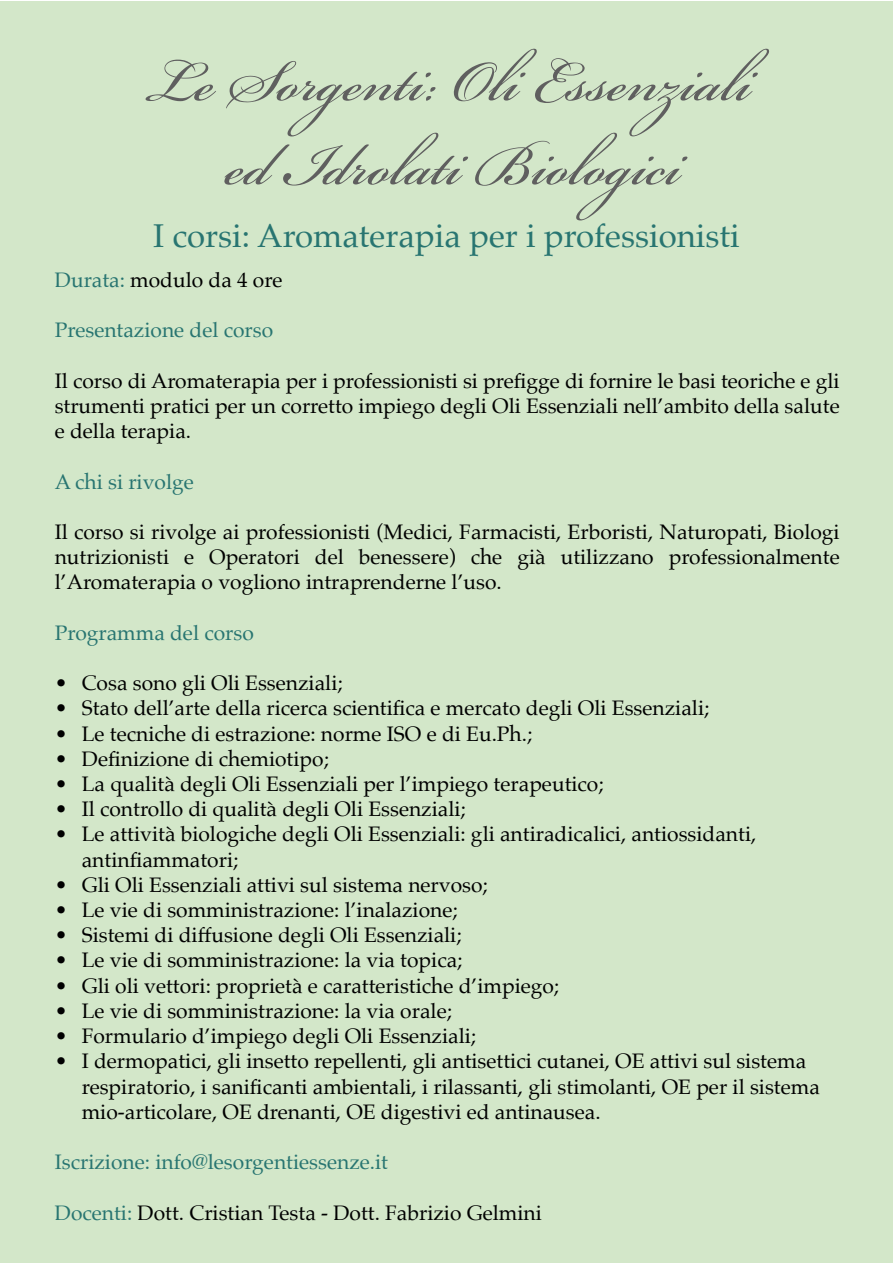
<style>
.page{position:relative;width:893px;height:1263px;background:#fff}
.page>*{position:absolute;margin:0;border:0;box-sizing:border-box;transform-origin:0 0}
.t1{font:90px/84px "Bickham Script MM";color:#5f5f5f;text-align:center}
.t2{font:33px "Palatino";color:#287571}
.t3{font:21px/25.2px "Palatino";color:#000;text-align:justify}
.t4{font:21px "Palatino";color:#287571}
.s1{color:#287571}
</style>
<div class="page">
<div style="left:0;top:2px;width:893px;height:1261px;background:#d3e7c9"></div>
<h1 class="t1" style="left:142px;top:42px;width:611px">Le Sorgenti: Oli Essenziali ed Idrolati Biologici</h1>
<h2 class="t2" style="left:153px;top:208px;width:588px">I corsi: Aromaterapia per i professionisti</h2>
<p class="t3" style="left:55px;top:267px;width:229px"><span class="s1">Durata:</span> modulo da 4 ore</p>
<p class="t4" style="left:55px;top:313px;width:220px">Presentazione del corso</p>
<p class="t3" style="left:55px;top:368px;width:786px">Il corso di Aromaterapia per i professionisti si prefigge di fornire le basi teoriche e gli strumenti pratici per un corretto impiego degli Oli Essenziali nell’ambito della salute e della terapia.</p>
<p class="t4" style="left:55px;top:464px;width:141px">A chi si rivolge</p>
<p class="t3" style="left:55px;top:519px;width:786px">Il corso si rivolge ai professionisti (Medici, Farmacisti, Erboristi, Naturopati, Biologi nutrizionisti e Operatori del benessere) che già utilizzano professionalmente l’Aromaterapia o vogliono intraprenderne l’uso.</p>
<p class="t4" style="left:55px;top:615px;width:201px">Programma del corso</p>
<p class="t3" style="left:55px;top:670px;width:289px">• Cosa sono gli Oli Essenziali;</p>
<p class="t3" style="left:55px;top:696px;width:656px">• Stato dell’arte della ricerca scientifica e mercato degli Oli Essenziali;</p>
<p class="t3" style="left:55px;top:721px;width:479px">• Le tecniche di estrazione: norme ISO e di Eu.Ph.;</p>
<p class="t3" style="left:55px;top:746px;width:276px">• Definizione di chemiotipo;</p>
<p class="t3" style="left:55px;top:771px;width:550px">• La qualità degli Oli Essenziali per l’impiego terapeutico;</p>
<p class="t3" style="left:55px;top:796px;width:413px">• Il controllo di qualità degli Oli Essenziali;</p>
<p class="t3" style="left:82px;top:822px;width:676px;text-indent:-27px">• Le attività biologiche degli Oli Essenziali: gli antiradicalici, antiossidanti, antinfiammatori;</p>
<p class="t3" style="left:55px;top:872px;width:435px">• Gli Oli Essenziali attivi sul sistema nervoso;</p>
<p class="t3" style="left:55px;top:897px;width:404px">• Le vie di somministrazione: l’inalazione;</p>
<p class="t3" style="left:55px;top:922px;width:408px">• Sistemi di diffusione degli Oli Essenziali;</p>
<p class="t3" style="left:55px;top:948px;width:409px">• Le vie di somministrazione: la via topica;</p>
<p class="t3" style="left:55px;top:973px;width:506px">• Gli oli vettori: proprietà e caratteristiche d’impiego;</p>
<p class="t3" style="left:55px;top:998px;width:399px">• Le vie di somministrazione: la via orale;</p>
<p class="t3" style="left:55px;top:1023px;width:423px">• Formulario d’impiego degli Oli Essenziali;</p>
<p class="t3" style="left:82px;top:1048px;width:740px;text-align:left;text-indent:-27px">• I dermopatici, gli insetto repellenti, gli antisettici cutanei, OE attivi sul sistema respiratorio, i sanificanti ambientali, i rilassanti, gli stimolanti, OE per il sistema mio-articolare, OE drenanti, OE digestivi ed antinausea.</p>
<p class="t4" style="left:55px;top:1144px;width:335px">Iscrizione: info@lesorgentiessenze.it</p>
<p class="t3" style="left:55px;top:1200px;width:489px"><span class="s1">Docenti:</span> Dott. Cristian Testa - Dott. Fabrizio Gelmini</p>
</div>
